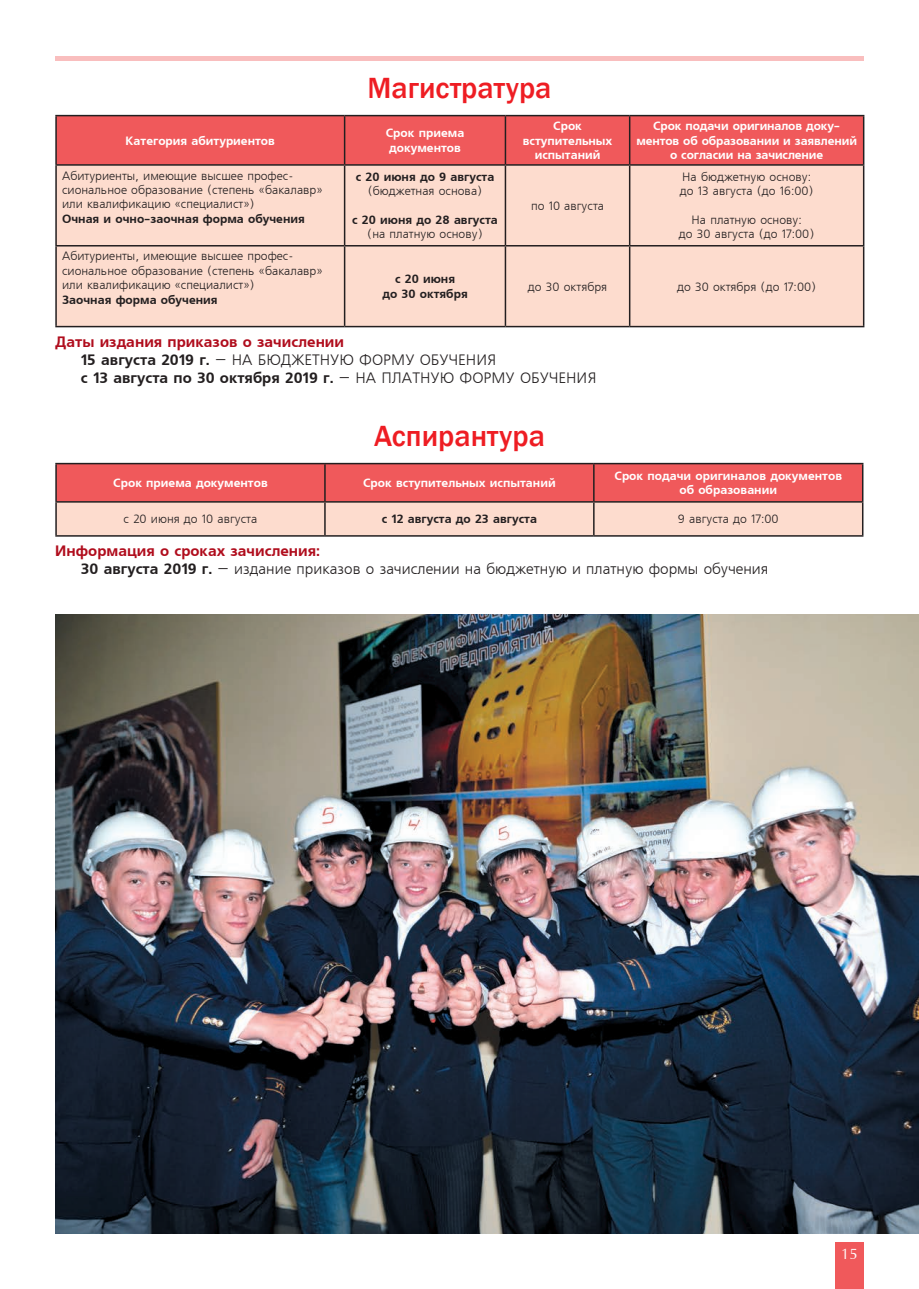
<style>
.page{position:relative;width:919px;height:1289px;background:#fff}
.page>*{position:absolute;margin:0;border:0;box-sizing:border-box;transform-origin:0 0}
.t1{font:500 30px "Franklin Gothic";color:#ee1d23}
.t2{font:15px "Free Set CTT";color:#231f20}
.t3{font:15px "AXP Free Set C Bold";color:#b00d1d}
.t4{font:15px "AXP Free Set C Bold";color:#231f20}
.t5{font:15px "AG Opus";color:#fff}
.t6{font:12px/14.4px "Free Set CTT";color:#231f20}
.t7{font:12px/14.4px "AXP Free Set C Bold";color:#fff;text-align:center}
.t8{font:12px/14.4px "AXP Free Set C Bold";color:#231f20;text-align:center}
.s1{font-family:"AXP Free Set C Bold"}
.s2{font-family:"Free Set CTT"}
</style>
<div class="page">
<div style="left:835px;top:1242px;width:28px;height:46px;background:#f0595b"></div>
<hr style="left:55px;top:56px;width:808px;height:4px;background:#f9bebe">
<div style="left:57px;top:116px;width:805px;height:48px;background:#f0595b"></div>
<div style="left:57px;top:166px;width:805px;height:160px;background:#fddcce"></div>
<hr style="left:55px;top:115px;width:289px;height:1px;background:#231f20">
<hr style="left:55px;top:116px;width:2px;height:48px;background:#231f20">
<hr style="left:344px;top:115px;width:161px;height:1px;background:#231f20">
<hr style="left:344px;top:116px;width:1px;height:48px;background:#231f20">
<hr style="left:505px;top:115px;width:124px;height:1px;background:#231f20">
<hr style="left:504px;top:116px;width:2px;height:48px;background:#231f20">
<hr style="left:629px;top:115px;width:235px;height:1px;background:#231f20">
<hr style="left:629px;top:116px;width:1px;height:48px;background:#231f20">
<hr style="left:862px;top:116px;width:2px;height:48px;background:#231f20">
<hr style="left:55px;top:164px;width:289px;height:2px;background:#231f20">
<hr style="left:55px;top:166px;width:2px;height:79px;background:#231f20">
<hr style="left:344px;top:164px;width:161px;height:2px;background:#231f20">
<hr style="left:344px;top:166px;width:1px;height:79px;background:#231f20">
<hr style="left:505px;top:164px;width:124px;height:2px;background:#231f20">
<hr style="left:504px;top:166px;width:2px;height:79px;background:#231f20">
<hr style="left:629px;top:164px;width:235px;height:2px;background:#231f20">
<hr style="left:629px;top:166px;width:1px;height:79px;background:#231f20">
<hr style="left:862px;top:166px;width:2px;height:79px;background:#231f20">
<hr style="left:55px;top:245px;width:289px;height:1px;background:#231f20">
<hr style="left:55px;top:246px;width:2px;height:80px;background:#231f20">
<hr style="left:344px;top:245px;width:161px;height:1px;background:#231f20">
<hr style="left:344px;top:246px;width:1px;height:80px;background:#231f20">
<hr style="left:505px;top:245px;width:124px;height:1px;background:#231f20">
<hr style="left:504px;top:246px;width:2px;height:80px;background:#231f20">
<hr style="left:629px;top:245px;width:235px;height:1px;background:#231f20">
<hr style="left:629px;top:246px;width:1px;height:80px;background:#231f20">
<hr style="left:862px;top:246px;width:2px;height:80px;background:#231f20">
<hr style="left:55px;top:326px;width:289px;height:1px;background:#231f20">
<hr style="left:344px;top:326px;width:161px;height:1px;background:#231f20">
<hr style="left:505px;top:326px;width:124px;height:1px;background:#231f20">
<hr style="left:629px;top:326px;width:235px;height:1px;background:#231f20">
<svg style="left:57px;top:464px;width:804px;height:71px;background:#f2948f"></svg>
<hr style="left:55px;top:463px;width:270px;height:1px;background:#231f20">
<hr style="left:55px;top:464px;width:2px;height:37px;background:#231f20">
<hr style="left:325px;top:463px;width:268px;height:1px;background:#231f20">
<hr style="left:324px;top:464px;width:2px;height:37px;background:#231f20">
<hr style="left:593px;top:463px;width:270px;height:1px;background:#231f20">
<hr style="left:593px;top:464px;width:1px;height:37px;background:#231f20">
<hr style="left:861px;top:464px;width:2px;height:37px;background:#231f20">
<hr style="left:55px;top:501px;width:270px;height:1px;background:#231f20">
<hr style="left:55px;top:502px;width:2px;height:33px;background:#231f20">
<hr style="left:325px;top:501px;width:268px;height:1px;background:#231f20">
<hr style="left:324px;top:502px;width:2px;height:33px;background:#231f20">
<hr style="left:593px;top:501px;width:270px;height:1px;background:#231f20">
<hr style="left:593px;top:502px;width:1px;height:33px;background:#231f20">
<hr style="left:861px;top:502px;width:2px;height:33px;background:#231f20">
<hr style="left:55px;top:535px;width:270px;height:1px;background:#231f20">
<hr style="left:325px;top:535px;width:268px;height:1px;background:#231f20">
<hr style="left:593px;top:535px;width:270px;height:1px;background:#231f20">
<img style="left:55px;top:614px;width:863px;height:619px">
<h1 class="t1" style="left:367px;top:70px;width:185px">Магистратура</h1>
<p class="t7" style="left:126px;top:134px;width:151px">Категория абитуриентов</p>
<p class="t7" style="left:385px;top:126px;width:80px;text-align:left">Срок приема документов</p>
<p class="t7" style="left:522px;top:119px;width:91px">Срок вступительных испытаний</p>
<p class="t7" style="left:636px;top:119px;width:222px">Срок подачи оригиналов доку&shy;ментов об образовании и заявлений о согласии на зачисление</p>
<p class="t6" style="left:62px;top:169px;width:262px">Абитуриенты, имеющие высшее профес&shy;сиональное образование (степень «бакалавр» или квалификацию «специалист»)</p>
<p class="t8" style="left:62px;top:212px;width:244px">Очная и очно-заочная форма обучения</p>
<p class="t6" style="left:679px;top:170px;width:135px">На бюджетную основу: до 13 августа (до 16:00)</p>
<p class="t6" style="left:679px;top:213px;width:137px;text-align:center">На платную основу:<br>до 30 августа (до 17:00)</p>
<p class="t8" style="left:356px;top:170px;width:140px">с 20 июня до 9 августа</p>
<p class="t6" style="left:368px;top:184px;width:116px">(бюджетная основа)</p>
<p class="t8" style="left:352px;top:213px;width:147px">с 20 июня до 28 августа</p>
<p class="t6" style="left:367px;top:228px;width:117px">(на платную основу)</p>
<p class="t6" style="left:531px;top:199px;width:75px">по 10 августа</p>
<p class="t6" style="left:62px;top:250px;width:262px">Абитуриенты, имеющие высшее профес&shy;сиональное образование (степень «бакалавр» или квалификацию «специалист»)</p>
<p class="t8" style="left:62px;top:293px;width:157px">Заочная форма обучения</p>
<p class="t8" style="left:382px;top:272px;width:87px">с 20 июня<br>до 30 октября</p>
<p class="t6" style="left:528px;top:280px;width:81px">до 30 октября</p>
<p class="t6" style="left:677px;top:280px;width:140px">до 30 октября (до 17:00)</p>
<p class="t3" style="left:55px;top:333px;width:290px">Даты издания приказов о зачислении</p>
<p class="t2" style="left:81px;top:352px;width:417px"><span class="s1">15 августа 2019 г.</span> – НА БЮДЖЕТНУЮ ФОРМУ ОБУЧЕНИЯ</p>
<p class="t4" style="left:81px;top:369px;width:517px">с 13 августа по 30 октября 2019 г. <span class="s2">– НА ПЛАТНУЮ ФОРМУ ОБУЧЕНИЯ</span></p>
<h1 class="t1" style="left:374px;top:418px;width:172px">Аспирантура</h1>
<p class="t7" style="left:113px;top:476px;width:156px">Срок приема документов</p>
<p class="t7" style="left:363px;top:476px;width:194px">Срок вступительных испытаний</p>
<p class="t7" style="left:614px;top:469px;width:229px">Срок подачи оригиналов документов об образовании</p>
<p class="t6" style="left:124px;top:512px;width:135px">с 20 июня до 10 августа</p>
<p class="t8" style="left:382px;top:512px;width:157px">с 12 августа до 23 августа</p>
<p class="t6" style="left:678px;top:512px;width:102px">9 августа до 17:00</p>
<p class="t3" style="left:55px;top:542px;width:266px">Информация о сроках зачисления:</p>
<p class="t2" style="left:81px;top:561px;width:689px"><span class="s1">30 августа 2019 г.</span> – издание приказов о зачислении на бюджетную и платную формы обучения</p>
<p class="t5" style="left:841px;top:1245px;width:18px">15</p>
</div>
